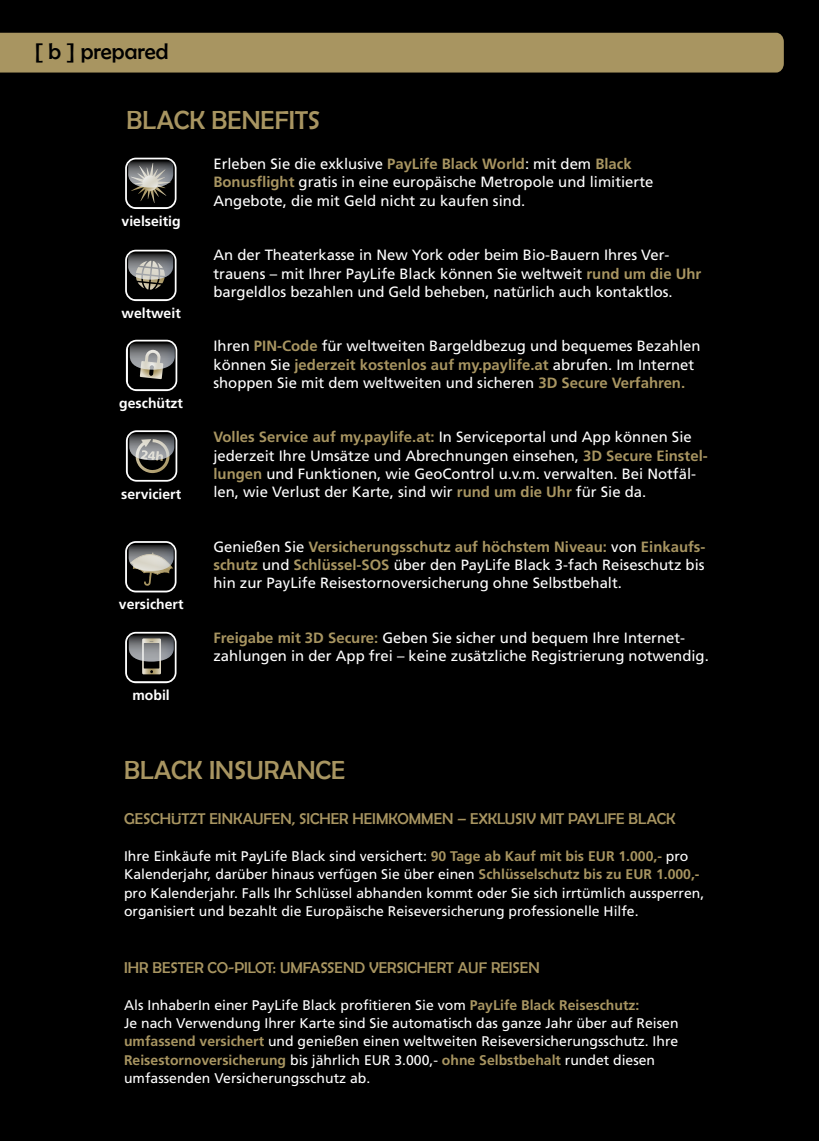
<style>
.page{position:relative;width:819px;height:1141px;background:#000}
.page>*{position:absolute;margin:0;border:0;box-sizing:border-box;transform-origin:0 0}
.t1{font:26.25px "Berlin Sans";color:#a89561}
.t2{font:22.75px "Berlin Sans";color:#000}
.t3{font:15.75px "Berlin Sans";color:#a89561}
.t4{font:14.88px/18.2px "Frutiger LT Std";color:#fff}
.t5{font:14px/18.4px "Frutiger LT Std";color:#fff}
.t6{font:700 14px "Frutiger LT Std";color:#fff}
.s1{font-weight:700;color:#a89561}
</style>
<div class="page">
<div style="left:0;top:33px;width:783px;height:40px;background:#a89561"></div>
<svg style="left:127px;top:341px;width:49px;height:49px"></svg>
<div style="left:126px;top:340px;width:51px;height:51px;border:2px solid #fff;border-radius:10px"></div>
<svg style="left:126px;top:251px;width:50px;height:49px"></svg>
<div style="left:125px;top:250px;width:51px;height:51px;border:2px solid #fff;border-radius:10px"></div>
<svg style="left:126px;top:542px;width:50px;height:50px"></svg>
<div style="left:125px;top:541px;width:51px;height:51px;border:2px solid #fff;border-radius:10px"></div>
<svg style="left:126px;top:159px;width:50px;height:49px"></svg>
<div style="left:125px;top:158px;width:51px;height:51px;border:2px solid #fff;border-radius:10px"></div>
<svg style="left:129px;top:433px;width:47px;height:46px"></svg>
<div style="left:126px;top:430px;width:51px;height:52px;border:2px solid #fff;border-radius:10px"></div>
<svg style="left:126px;top:633px;width:50px;height:49px"></svg>
<div style="left:125px;top:632px;width:51px;height:51px;border:2px solid #fff;border-radius:10px"></div>
<h2 class="t2" style="left:35px;top:39px;width:135px">[ b ] prepared</h2>
<h1 class="t1" style="left:126px;top:105px;width:195px">BLACK BENEFITS</h1>
<p class="t4" style="left:213px;top:155px;width:441px">Erleben Sie die exklusive <span class="s1">PayLife Black World</span>: mit dem <span class="s1">Black<br>Bonusflight</span> gratis in eine europäische Metropole und limitierte<br>Angebote, die mit Geld nicht zu kaufen sind.</p>
<p class="t6" style="left:122px;top:213px;width:61px">vielseitig</p>
<p class="t6" style="left:122px;top:305px;width:61px">weltweit</p>
<p class="t6" style="left:119px;top:395px;width:65px">geschützt</p>
<p class="t6" style="left:121px;top:485px;width:61px">serviciert</p>
<p class="t6" style="left:119px;top:596px;width:66px">versichert</p>
<p class="t6" style="left:132px;top:687px;width:39px">mobil</p>
<p class="t4" style="left:213px;top:246px;width:489px">An der Theaterkasse in New York oder beim Bio-Bauern Ihres Ver&shy;trauens – mit Ihrer PayLife Black können Sie weltweit <span class="s1">rund um die Uhr </span>bargeldlos bezahlen und Geld beheben, natürlich auch kontaktlos.</p>
<p class="t4" style="left:213px;top:337px;width:488px">Ihren <span class="s1">PIN-Code</span> für weltweiten Bargeldbezug und bequemes Bezahlen können Sie <span class="s1">jederzeit kostenlos auf my.paylife.at</span> abrufen. Im Internet shoppen Sie mit dem weltweiten und sicheren <span class="s1">3D Secure Verfahren.</span></p>
<p class="t4" style="left:213px;top:428px;width:496px"><span class="s1">Volles Service auf my.paylife.at:</span> In Serviceportal und App können Sie jederzeit Ihre Umsätze und Abrechnungen einsehen, <span class="s1">3D Secure Einstel&shy;lungen</span> und Funktionen, wie GeoControl u.v.m. verwalten. Bei Notfäl&shy;len, wie Verlust der Karte, sind wir <span class="s1">rund um die Uhr</span> für Sie da.</p>
<p class="t4" style="left:213px;top:537px;width:493px;text-align:justify">Genießen Sie <span class="s1">Versicherungsschutz auf höchstem Niveau:</span> von <span class="s1">Einkaufs&shy;schutz</span> und <span class="s1">Schlüssel-SOS</span> über den PayLife Black 3-fach Reiseschutz bis hin zur PayLife Reisestornoversicherung ohne Selbstbehalt.</p>
<p class="t4" style="left:213px;top:628px;width:497px"><span class="s1">Freigabe mit 3D Secure:</span> Geben Sie sicher und bequem Ihre Internet&shy;zahlungen in der App frei – keine zusätzliche Registrierung notwendig.</p>
<h1 class="t1" style="left:124px;top:755px;width:223px">BLACK INSURANCE</h1>
<p class="t3" style="left:124px;top:810px;width:553px">GESCHÜTZT EINKAUFEN, SICHER HEIMKOMMEN – EXKLUSIV MIT PAYLIFE BLACK</p>
<p class="t5" style="left:124px;top:847px;width:581px">Ihre Einkäufe mit PayLife Black sind versichert: <span class="s1">90 Tage ab Kauf mit bis EUR 1.000,-</span> pro Kalenderjahr, darüber hinaus verfügen Sie über einen <span class="s1">Schlüsselschutz bis zu EUR 1.000,- </span>pro Kalenderjahr. Falls Ihr Schlüssel abhanden kommt oder Sie sich irrtümlich aussperren, organisiert und bezahlt die Europäische Reiseversicherung professionelle Hilfe.</p>
<p class="t3" style="left:124px;top:958px;width:417px">IHR BESTER CO-PILOT: UMFASSEND VERSICHERT AUF REISEN</p>
<p class="t5" style="left:124px;top:996px;width:556px">Als InhaberIn einer PayLife Black profitieren Sie vom <span class="s1">PayLife Black Reiseschutz:<br></span>Je nach Verwendung Ihrer Karte sind Sie automatisch das ganze Jahr über auf Reisen <span class="s1">umfassend versichert</span> und genießen einen weltweiten Reiseversicherungsschutz. Ihre <span class="s1">Reisestornoversicherung</span> bis jährlich EUR 3.000,- <span class="s1">ohne Selbstbehalt</span> rundet diesen umfassenden Versicherungsschutz ab.</p>
</div>
